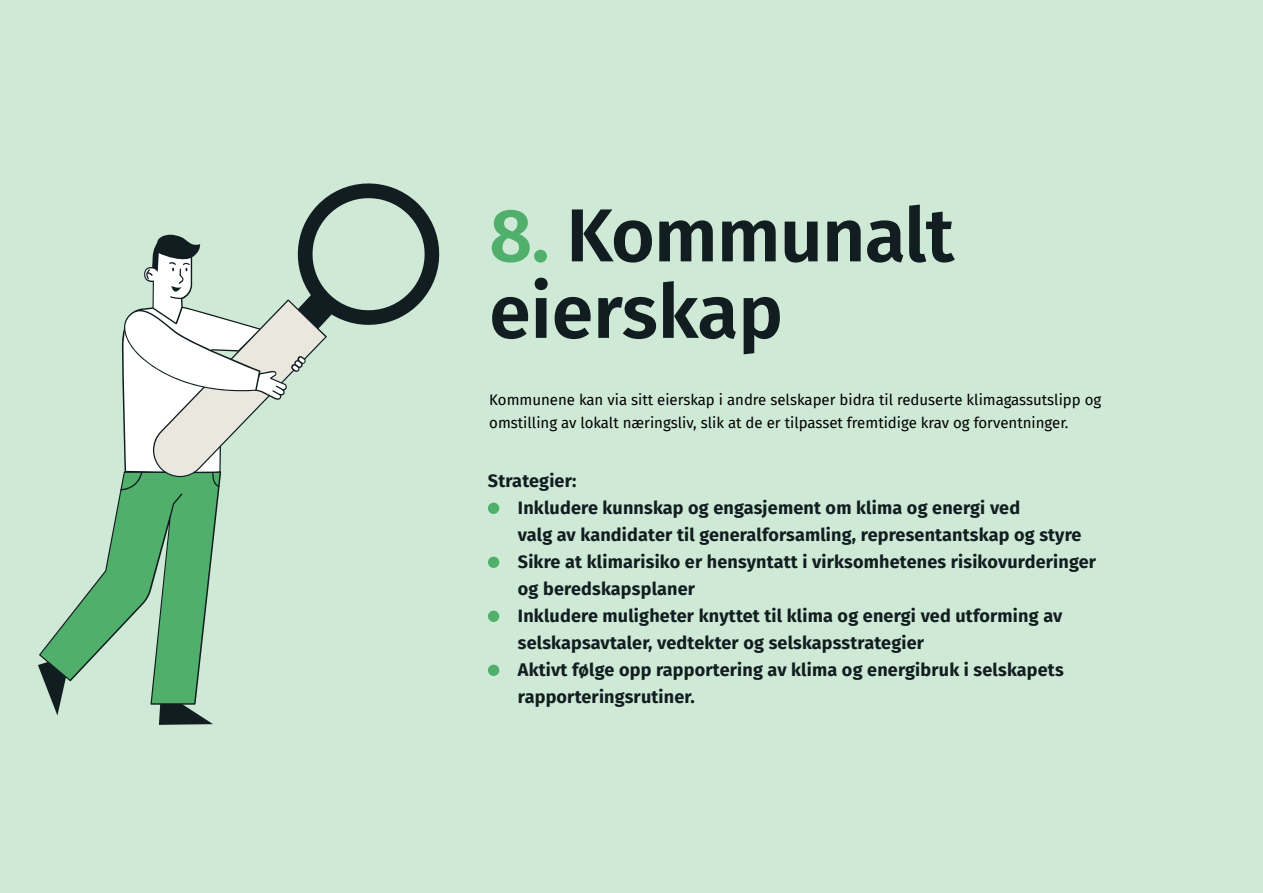
<style>
.page{position:relative;width:1263px;height:893px;background:#cee9d5}
.page>*{position:absolute;margin:0;border:0;box-sizing:border-box;transform-origin:0 0}
.t1{font:600 75px/76.5px "Fira Sans";letter-spacing:-.01em;color:#111d20}
.t2{font:700 18px/27px "Fira Sans";letter-spacing:.01em;color:#111d20}
.t3{font:15px/22.5px "Fira Sans";color:#000}
.s1{color:#50b06b}
</style>
<div class="page">
<svg style="left:38px;top:183px;width:402px;height:542px"></svg>
<div style="left:488px;top:503px;width:11px;height:11px;background:#50b06b;border-radius:50%"></div>
<div style="left:488px;top:557px;width:11px;height:11px;background:#50b06b;border-radius:50%"></div>
<div style="left:488px;top:611px;width:11px;height:11px;background:#50b06b;border-radius:50%"></div>
<div style="left:488px;top:665px;width:11px;height:11px;background:#50b06b;border-radius:50%"></div>
<p class="t1" style="left:489px;top:192px;width:466px"><span class="s1">8.</span> Kommunalt eierskap</p>
<p class="t3" style="left:489px;top:388px;width:613px">Kommunene kan via sitt eierskap i andre selskaper bidra til reduserte klimagassutslipp og omstilling av lokalt næringsliv, slik at de er tilpasset fremtidige krav og forventninger.</p>
<p class="t2" style="left:488px;top:466px;width:90px">Strategier:</p>
<p class="t2" style="left:518px;top:493px;width:504px">Inkludere kunnskap og engasjement om klima og energi ved</p>
<p class="t2" style="left:518px;top:520px;width:565px">valg av kandidater til generalforsamling, representantskap og styre</p>
<p class="t2" style="left:518px;top:547px;width:580px">Sikre at klimarisiko er hensyntatt i virksomhetenes risikovurderinger</p>
<p class="t2" style="left:518px;top:574px;width:179px">og beredskapsplaner</p>
<p class="t2" style="left:518px;top:601px;width:546px">Inkludere muligheter knyttet til klima og energi ved utforming av selskapsavtaler, vedtekter og selskapsstrategier</p>
<p class="t2" style="left:518px;top:655px;width:547px">Aktivt følge opp rapportering av klima og energibruk i selskapets rapporteringsrutiner.</p>
</div>
